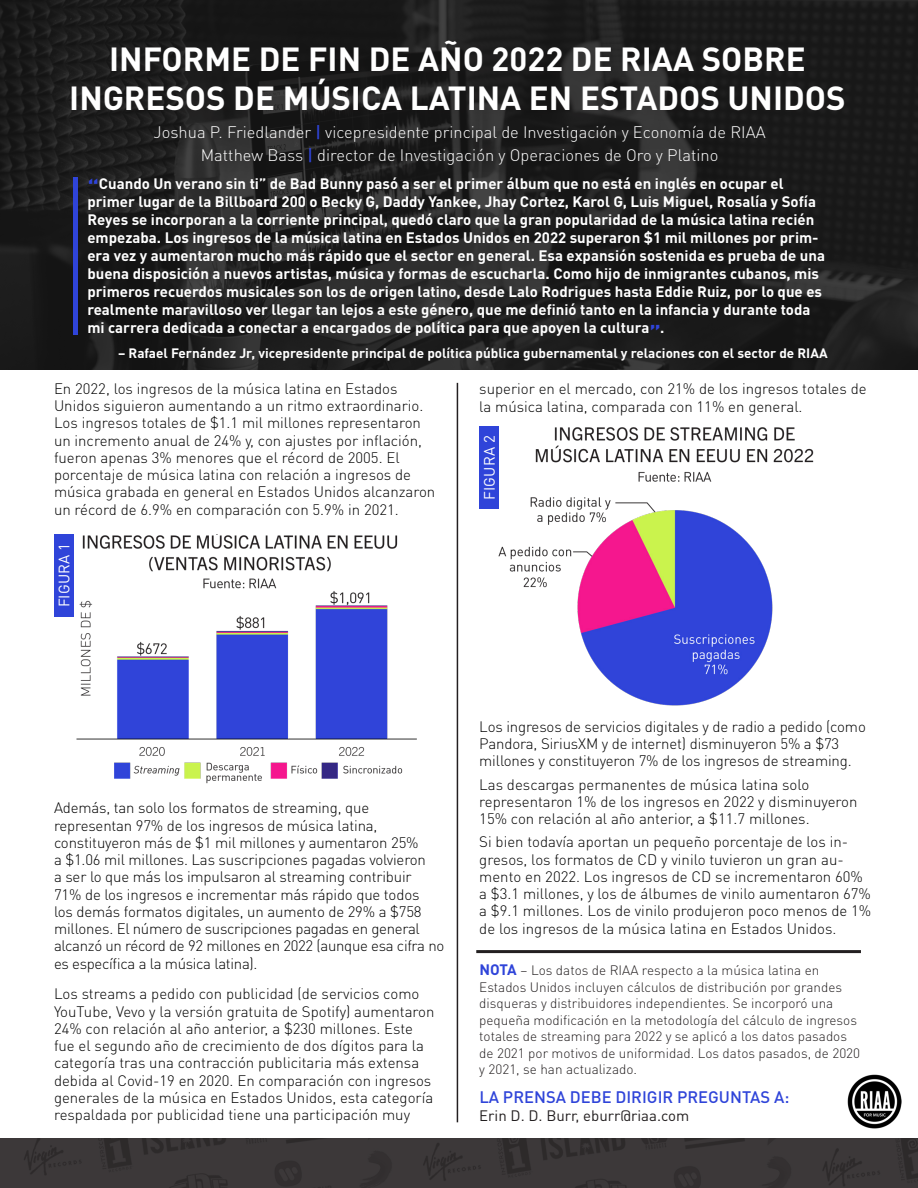
<style>
.page{position:relative;width:918px;height:1188px;background:#fff}
.page>*{position:absolute;margin:0;border:0;box-sizing:border-box;transform-origin:0 0}
.t1{font:700 33px/39px "DINOT";color:#fff;text-align:center}
.t2{font:300 16.5px "DINOT";color:#fff}
.t3{font:500 16.5px "DINOT";color:#2f44d9}
.body{font:300 15px/17.2px "DINOT";color:#000}
.t4{font:700 15px/18px "DINOT";color:#fff}
.t5{font:15px "DINOT";color:#231f20}
.t6{font:15px "DINOT";letter-spacing:.01em;color:#fff}
.t7{font:300 13.5px/16.5px "DINOT";color:#231f20}
.t8{font:700 13.5px "DINOT";color:#fff}
.s1{font-weight:500;color:#2f44d9}
.s2{font-size:24px;color:#2f44d9}
.s3{font-weight:700;font-size:15px;color:#2f44d9}
</style>
<div class="page">
<img style="left:0;top:0;width:918px;height:369px">
<img style="left:498px;top:427px;width:316px;height:279px">
<img style="left:73px;top:534px;width:344px;height:250px">
<div style="left:68px;top:38px;width:789px;height:139px;background:#231f20;opacity:.21"></div>
<hr style="left:74px;top:177px;width:4px;height:158px;background:#2f44d9">
<hr style="left:457px;top:383px;width:1px;height:739px;background:#231f20">
<div style="left:54px;top:534px;width:19px;height:83px;background:#2f44d9"></div>
<div style="left:479px;top:426px;width:20px;height:83px;background:#2f44d9"></div>
<div style="left:0;top:1138px;width:918px;height:50px;background:linear-gradient(to right,#3a3637,#3a3637)"></div>
<hr style="left:476px;top:950px;width:385px;height:3px;background:#231f20">
<img style="left:848px;top:1075px;width:54px;height:54px">
<p class="t1" style="left:69px;top:38px;width:778px">INFORME DE FIN DE AÑO 2022 DE RIAA SOBRE<br>INGRESOS DE MÚSICA LATINA EN ESTADOS UNIDOS</p>
<p class="t2" style="left:154px;top:121px;width:614px">Joshua P. Friedlander <span class="s1">|</span> vicepresidente principal de Investigación y Economía de RIAA</p>
<p class="t2" style="left:201px;top:144px;width:519px">Matthew Bass <span class="s1">|</span> director de Investigación y Operaciones de Oro y Platino</p>
<p class="t4" style="left:87px;top:174px;width:739px"><span class="s2">“</span>Cuando Un verano sin ti” de Bad Bunny pasó a ser el primer álbum que no está en inglés en ocupar el primer lugar de la Billboard 200 o Becky G, Daddy Yankee, Jhay Cortez, Karol G, Luis Miguel, Rosalía y Sofía Reyes se incorporan a la corriente principal, quedó claro que la gran popularidad de la música latina recién empezaba. Los ingresos de la música latina en Estados Unidos en 2022 superaron $1 mil millones por prim&shy;era vez y aumentaron mucho más rápido que el sector en general. Esa expansión sostenida es prueba de una buena disposición a nuevos artistas, música y formas de escucharla. Como hijo de inmigrantes cubanos, mis primeros recuerdos musicales son los de origen latino, desde Lalo Rodrigues hasta Eddie Ruiz, por lo que es realmente maravilloso ver llegar tan lejos a este género, que me definió tanto en la infancia y durante toda mi carrera dedicada a conectar a encargados de política para que apoyen la cultura<span class="s2">”</span>.</p>
<p class="t8" style="left:118px;top:344px;width:711px">– Rafael Fernández Jr, vicepresidente principal de política pública gubernamental y relaciones con el sector de RIAA</p>
<p class="body" style="left:54px;top:379px;width:383px">En 2022, los ingresos de la música latina en Estados Unidos siguieron aumentando a un ritmo extraordinario.<br>Los ingresos totales de $1.1 mil millones representaron un incremento anual de 24% y, con ajustes por inflación, fueron apenas 3% menores que el récord de 2005. El porcentaje de música latina con relación a ingresos de música grabada en general en Estados Unidos alcanzaron un récord de 6.9% en comparación con 5.9% in 2021.</p>
<p class="t6" style="left:54px;top:607px;width:66px;rotate:-90deg">FIGURA 1</p>
<p class="body" style="left:479px;top:380px;width:389px">superior en el mercado, con 21% de los ingresos totales de la música latina, comparada con 11% en general.</p>
<p class="t6" style="left:479px;top:500px;width:66px;rotate:-90deg">FIGURA 2</p>
<p class="body" style="left:54px;top:799px;width:392px">Además, tan solo los formatos de streaming, que representan 97% de los ingresos de música latina, constituyeron más de $1 mil millones y aumentaron 25%<br>a $1.06 mil millones. Las suscripciones pagadas volvieron<br>a ser lo que más los impulsaron al streaming contribuir<br>71% de los ingresos e incrementar más rápido que todos<br>los demás formatos digitales, un aumento de 29% a $758 millones. El número de suscripciones pagadas en general alcanzó un récord de 92 millones en 2022 (aunque esa cifra no es específica a la música latina).</p>
<p class="body" style="left:54px;top:985px;width:382px">Los streams a pedido con publicidad (de servicios como YouTube, Vevo y la versión gratuita de Spotify) aumentaron 24% con relación al año anterior, a $230 millones. Este fue el segundo año de crecimiento de dos dígitos para la categoría tras una contracción publicitaria más extensa debida al Covid-19 en 2020. En comparación con ingresos generales de la música en Estados Unidos, esta categoría respaldada por publicidad tiene una participación muy</p>
<p class="body" style="left:479px;top:717px;width:388px">Los ingresos de servicios digitales y de radio a pedido (como<br>Pandora, SiriusXM y de internet) disminuyeron 5% a $73 millones y constituyeron 7% de los ingresos de streaming.</p>
<p class="body" style="left:479px;top:775px;width:380px">Las descargas permanentes de música latina solo representaron 1% de los ingresos en 2022 y disminuyeron<br>15% con relación al año anterior, a $11.7 millones.</p>
<p class="body" style="left:479px;top:833px;width:394px">Si bien todavía aportan un pequeño porcentaje de los in&shy;gresos, los formatos de CD y vinilo tuvieron un gran au&shy;mento en 2022. Los ingresos de CD se incrementaron 60% a $3.1 millones, y los de álbumes de vinilo aumentaron 67% a $9.1 millones. Los de vinilo produjeron poco menos de 1% de los ingresos de la música latina en Estados Unidos.</p>
<p class="t7" style="left:479px;top:962px;width:382px"><span class="s3">NOTA</span> – Los datos de RIAA respecto a la música latina en Estados Unidos incluyen cálculos de distribución por grandes disqueras y distribuidores independientes. Se incorporó una pequeña modificación en la metodología del cálculo de ingresos totales de streaming para 2022 y se aplicó a los datos pasados de 2021 por motivos de uniformidad. Los datos pasados, de 2020 y 2021, se han actualizado.</p>
<p class="t3" style="left:479px;top:1085px;width:311px">LA PRENSA DEBE DIRIGIR PREGUNTAS A:</p>
<p class="t5" style="left:479px;top:1105px;width:212px">Erin D. D. Burr, eburr@riaa.com</p>
</div>
